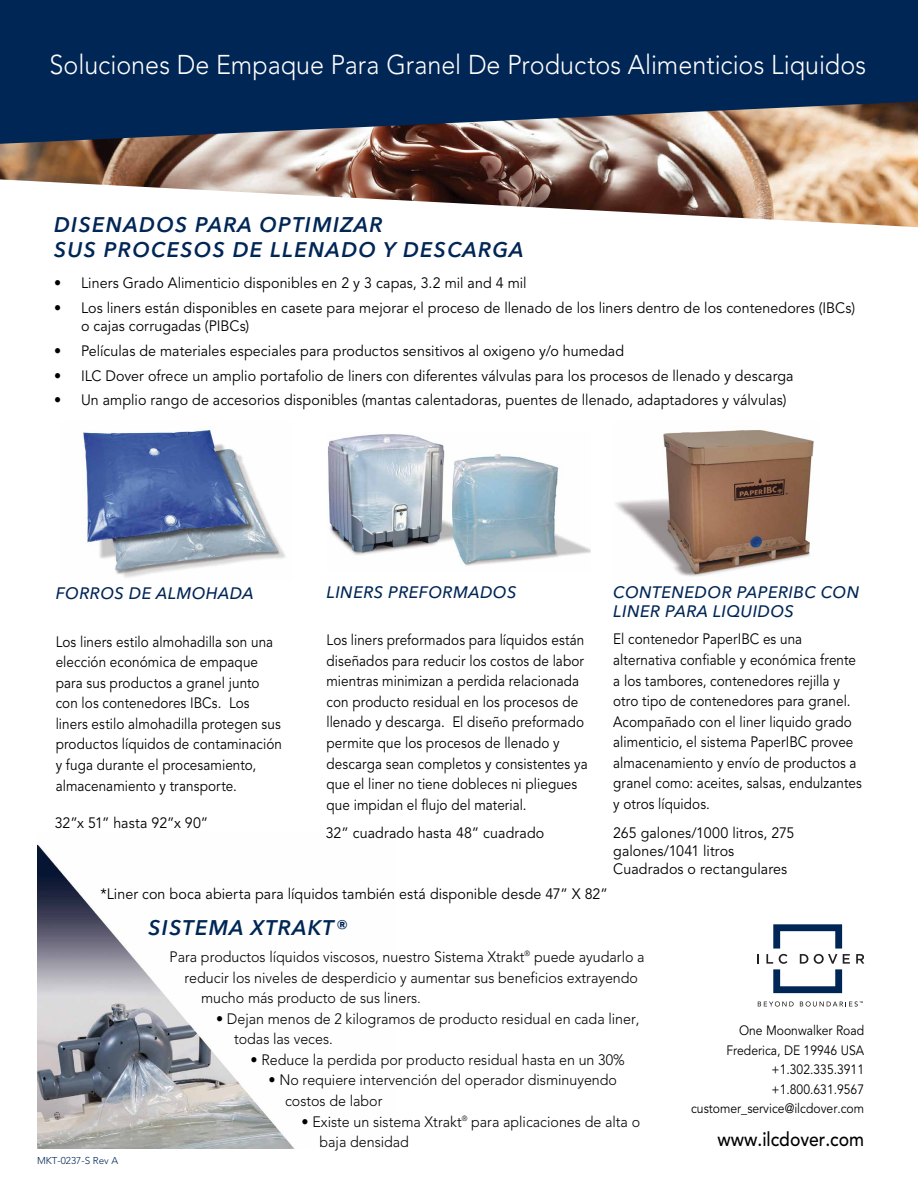
<style>
.page{position:relative;width:918px;height:1188px;background:#fff}
.page>*{position:absolute;margin:0;border:0;box-sizing:border-box;transform-origin:0 0}
.t1{font:300 27px "Avenir";color:#fff;scale:.93 1}
.t2{font:italic 600 21px/25.2px "Avenir Next LT Pro";letter-spacing:.065em;color:#002656}
.t3{font:500 19.5px "Avenir";color:#000;scale:.9 1}
.t4{font:italic 500 16.5px/19.5px "Avenir Next LT Pro";letter-spacing:.025em;color:#002656}
.t5{font:15px/20.5px "Avenir";letter-spacing:.005em;color:#000;scale:.9 1}
.t6{font:15px/18px "Avenir";letter-spacing:.005em;color:#000;scale:.95 1}
.t7{font:300 15px/20.5px "Avenir";color:#000;scale:.95 1}
.t8{font:13.5px/19.5px "Avenir";color:#000;text-align:right;scale:.9 1}
.t9{font:300 9.9px "Avenir";color:#002656}
</style>
<div class="page">
<img style="left:38px;top:845px;width:256px;height:303px">
<svg style="left:856px;top:954px;width:8px;height:10px"></svg>
<svg style="left:766px;top:924px;width:84px;height:69px"></svg>
<svg style="left:758px;top:1001px;width:36px;height:6px"></svg>
<svg style="left:800px;top:1001px;width:63px;height:6px"></svg>
<img style="left:0;top:144px;width:918px;height:83px">
<svg style="left:0;top:0;width:918px;height:144px;background:#1a375d"></svg>
<img style="left:615px;top:430px;width:199px;height:147px">
<img style="left:328px;top:434px;width:263px;height:132px">
<img style="left:82px;top:428px;width:204px;height:150px">
<h1 class="t1" style="left:50px;top:49px;width:880px">Soluciones De Empaque Para Granel De Productos Alimenticios Liquidos</h1>
<h2 class="t2" style="left:54px;top:212px;width:471px">DISENADOS PARA OPTIMIZAR<br>SUS PROCESOS DE LLENADO Y DESCARGA</h2>
<p class="t6" style="left:54px;top:275px;width:499px">• Liners Grado Alimenticio disponibles en 2 y 3 capas, 3.2 mil and 4 mil</p>
<p class="t6" style="left:81px;top:299px;width:816px;text-indent:-27px">• Los liners están disponibles en casete para mejorar el proceso de llenado de los liners dentro de los contenedores (IBCs) o cajas corrugadas (PIBCs)</p>
<p class="t6" style="left:54px;top:342px;width:602px">• Películas de materiales especiales para productos sensitivos al oxigeno y/o humedad</p>
<p class="t6" style="left:54px;top:367px;width:780px">• ILC Dover ofrece un amplio portafolio de liners con diferentes válvulas para los procesos de llenado y descarga</p>
<p class="t6" style="left:54px;top:392px;width:772px">• Un amplio rango de accesorios disponibles (mantas calentadoras, puentes de llenado, adaptadores y válvulas)</p>
<p class="t4" style="left:56px;top:584px;width:199px">FORROS DE ALMOHADA</p>
<p class="t5" style="left:56px;top:632px;width:253px">Los liners estilo almohadilla son una elección económica de empaque para sus productos a granel junto con los contenedores IBCs. Los liners estilo almohadilla protegen sus productos líquidos de contaminación y fuga durante el procesamiento, almacenamiento y transporte.</p>
<p class="t6" style="left:55px;top:814px;width:163px">32”x 51” hasta 92”x 90”</p>
<p class="t4" style="left:327px;top:582px;width:191px">LINERS PREFORMADOS</p>
<p class="t5" style="left:327px;top:630px;width:292px">Los liners preformados para líquidos están diseñados para reducir los costos de labor mientras minimizan a perdida relacionada con producto residual en los procesos de llenado y descarga. El diseño preformado permite que los procesos de llenado y descarga sean completos y consistentes ya que el liner no tiene dobleces ni pliegues que impidan el flujo del material.</p>
<p class="t6" style="left:326px;top:825px;width:232px">32” cuadrado hasta 48” cuadrado</p>
<p class="t4" style="left:613px;top:582px;width:248px">CONTENEDOR PAPERIBC CON<br>LINER PARA LIQUIDOS</p>
<p class="t5" style="left:613px;top:629px;width:278px">El contenedor PaperIBC es una alternativa confiable y económica frente a los tambores, contenedores rejilla y otro tipo de contenedores para granel.<br>Acompañado con el liner liquido grado alimenticio, el sistema PaperIBC provee almacenamiento y envío de productos a granel como: aceites, salsas, endulzantes y otros líquidos.</p>
<p class="t6" style="left:613px;top:825px;width:192px">265 galones/1000 litros, 275 galones/1041 litros<br>Cuadrados o rectangulares</p>
<p class="t6" style="left:100px;top:885px;width:536px">*Liner con boca abierta para líquidos también está disponible desde 47” X 82”</p>
<p class="t9" style="left:37px;top:1155px;width:83px">MKT-0237-S Rev A</p>
<h2 class="t2" style="left:149px;top:915px;width:201px">SISTEMA XTRAKT®</h2>
<p class="t7" style="left:170px;top:947px;width:502px">Para productos líquidos viscosos, nuestro Sistema Xtrakt<sup>®</sup> puede ayudarlo a</p>
<p class="t7" style="left:185px;top:967px;width:479px">reducir los niveles de desperdicio y aumentar sus beneficios extrayendo</p>
<p class="t7" style="left:201px;top:988px;width:233px">mucho más producto de sus liners.</p>
<p class="t7" style="left:234px;top:1008px;width:428px;text-indent:-18px">• Dejan menos de 2 kilogramos de producto residual en cada liner, todas las veces.</p>
<p class="t7" style="left:251px;top:1049px;width:395px">• Reduce la perdida por producto residual hasta en un 30%</p>
<p class="t7" style="left:285px;top:1070px;width:351px;text-indent:-17px">• No requiere intervención del operador disminuyendo costos de labor</p>
<p class="t7" style="left:320px;top:1111px;width:339px;text-indent:-18px">• Existe un sistema Xtrakt<sup>®</sup> para aplicaciones de alta o baja densidad</p>
<p class="t8" style="left:691px;top:1021px;width:194px">One Moonwalker Road<br>Frederica, DE 19946 USA +1.302.335.3911 +1.800.631.9567 customer_service@ilcdover.com</p>
<h3 class="t3" style="left:718px;top:1128px;width:164px">www.ilcdover.com</h3>
</div>
